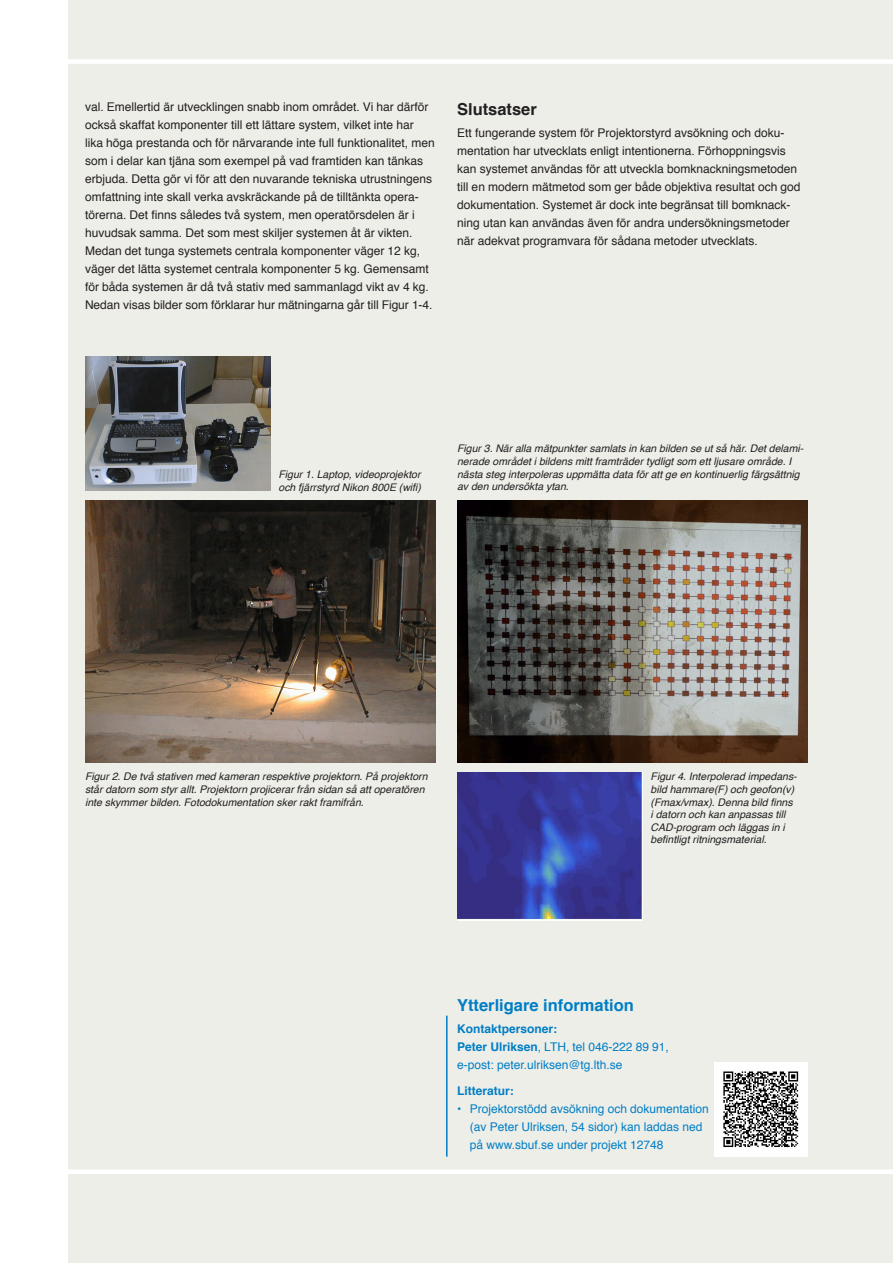
<style>
.page{position:relative;width:893px;height:1263px;background:#fff}
.page>*{position:absolute;margin:0;border:0;box-sizing:border-box;transform-origin:0 0}
.Mellanrubbe{font:700 16.5px "Helvetica";color:#007ec5}
.Mellanrubbe-2{font:700 16.5px "Helvetica";color:#231f20}
.Brödtext{font:12px/18px "Helvetica";color:#231f20}
.Kontakt_o_Litteratur{font:12px/18px "Helvetica";color:#007ec5}
.Kontakt_o_Litteratur-2{font:700 12px "Helvetica";color:#007ec5}
.Bildtext{font:italic 10.5px/12.6px "Helvetica";color:#231f20}
.s1{font-weight:700}
</style>
<div class="page">
<div style="left:68px;top:0;width:825px;height:1263px;background:#eeeee9"></div>
<div style="left:66px;top:1169px;width:827px;height:5px;background:#fff"></div>
<div style="left:64px;top:59px;width:829px;height:5px;background:#fff"></div>
<hr style="left:446px;top:1016px;width:2px;height:141px;background:#007ec5">
<img style="left:85px;top:356px;width:185px;height:134px">
<img style="left:85px;top:500px;width:351px;height:263px">
<img style="left:457px;top:500px;width:351px;height:262px">
<img style="left:457px;top:772px;width:185px;height:148px">
<img style="left:714px;top:1063px;width:94px;height:94px">
<p class="Brödtext" style="left:85px;top:98px;width:351px">val. Emellertid är utvecklingen snabb inom området. Vi har därför också skaffat komponenter till ett lättare system, vilket inte har lika höga prestanda och för närvarande inte full funktionalitet, men som i delar kan tjäna som exempel på vad framtiden kan tänkas erbjuda. Detta gör vi för att den nuvarande tekniska utrustningens omfattning inte skall verka avskräckande på de tilltänkta opera&shy;törerna. Det finns således två system, men operatörsdelen är i huvudsak samma. Det som mest skiljer systemen åt är vikten.<br>Medan det tunga systemets centrala komponenter väger 12 kg, väger det lätta systemet centrala komponenter 5 kg. Gemensamt för båda systemen är då två stativ med sammanlagd vikt av 4 kg.<br>Nedan visas bilder som förklarar hur mätningarna går till Figur 1-4.</p>
<p class="Mellanrubbe-2" style="left:457px;top:95px;width:81px">Slutsatser</p>
<p class="Brödtext" style="left:457px;top:124px;width:345px">Ett fungerande system för Projektorstyrd avsökning och doku&shy;mentation har utvecklats enligt intentionerna. Förhoppningsvis kan systemet användas för att utveckla bomknackningsmetoden till en modern mätmetod som ger både objektiva resultat och god dokumentation. Systemet är dock inte begränsat till bomknack&shy;ning utan kan användas även för andra undersökningsmetoder när adekvat programvara för sådana metoder utvecklats.</p>
<p class="Bildtext" style="left:279px;top:468px;width:144px">Figur 1. Laptop, videoprojektor och fjärrstyrd Nikon 800E (wifi)</p>
<p class="Bildtext" style="left:457px;top:443px;width:348px">Figur 3. När alla mätpunkter samlats in kan bilden se ut så här. Det delami&shy;nerade området i bildens mitt framträder tydligt som ett ljusare område. I nästa steg interpoleras uppmätta data för att ge en kontinuerlig färgsättnig av den undersökta ytan.</p>
<p class="Bildtext" style="left:85px;top:771px;width:344px">Figur 2. De två stativen med kameran respektive projektorn. På projektorn står datorn som styr allt. Projektorn projicerar från sidan så att operatören inte skymmer bilden. Fotodokumentation sker rakt framifrån.</p>
<p class="Bildtext" style="left:651px;top:771px;width:148px">Figur 4. Interpolerad impedans&shy;bild hammare(F) och geofon(v) (Fmax/vmax). Denna bild finns i datorn och kan anpassas till<br>CAD-program och läggas in i befintligt ritningsmaterial.</p>
<p class="Mellanrubbe" style="left:457px;top:991px;width:178px">Ytterligare information</p>
<p class="Kontakt_o_Litteratur-2" style="left:457px;top:1019px;width:102px">Kontaktpersoner:</p>
<p class="Kontakt_o_Litteratur" style="left:457px;top:1038px;width:213px"><span class="s1">Peter Ulriksen</span>, LTH, tel 046-222 89 91, e-post: peter.ulriksen@tg.lth.se</p>
<p class="Kontakt_o_Litteratur-2" style="left:457px;top:1081px;width:58px">Litteratur:</p>
<p class="Kontakt_o_Litteratur" style="left:470px;top:1100px;width:241px;text-indent:-13px">• Projektorstödd avsökning och dokumentation (av Peter Ulriksen, 54 sidor) kan laddas ned på www.sbuf.se under projekt 12748</p>
</div>
